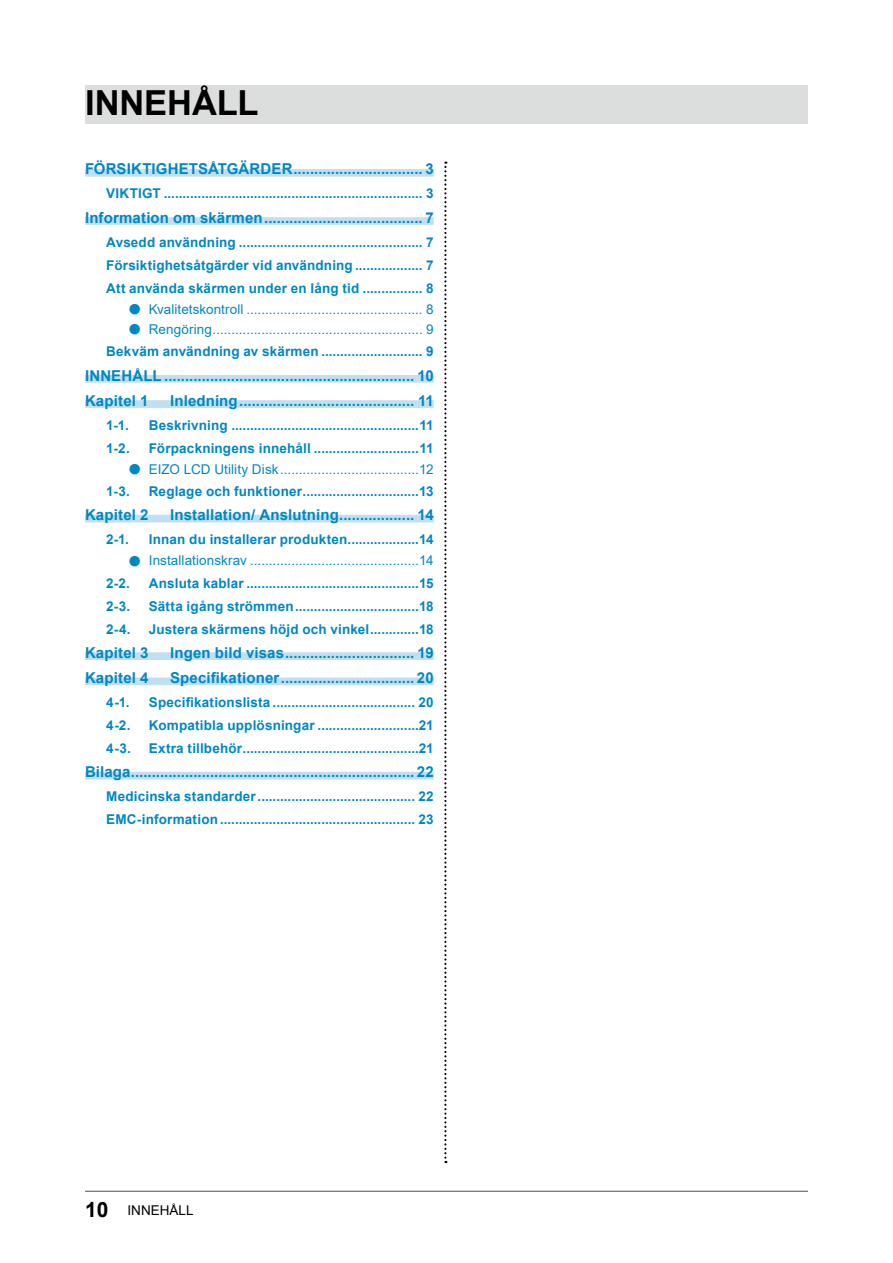
<style>
.page{position:relative;width:893px;height:1263px;background:#fff}
.page>*{position:absolute;margin:0;border:0;box-sizing:border-box;transform-origin:0 0}
.t1{font:700 34.5px "Arial";letter-spacing:-.005em;color:#000}
.t2{font:700 15px/25.2px "Arial";letter-spacing:.01em;color:#0087c3}
.t3{font:700 13.5px/23px "Arial";letter-spacing:.015em;color:#0087c3;text-align:justify}
.t4{font:13.5px/22.4px "Arial";letter-spacing:.005em;color:#0087c3}
.t5{font:13.5px "Arial";color:#000}
.s1{font-weight:700;font-size:24.3px}
.s2{font-weight:700}
.s3{font-weight:700;font-size:21px}
</style>
<div class="page">
<div style="left:85px;top:85px;width:723px;height:39px;background:#dcdddd"></div>
<div style="left:85px;top:169px;width:349px;height:8px;background:#c0dff1"></div>
<div style="left:85px;top:217px;width:349px;height:8px;background:#c0dff1"></div>
<div style="left:85px;top:375px;width:349px;height:8px;background:#c0dff1"></div>
<div style="left:85px;top:400px;width:349px;height:8px;background:#c0dff1"></div>
<div style="left:85px;top:515px;width:349px;height:7px;background:#c0dff1"></div>
<div style="left:85px;top:652px;width:349px;height:8px;background:#c0dff1"></div>
<div style="left:85px;top:677px;width:349px;height:8px;background:#c0dff1"></div>
<div style="left:85px;top:772px;width:349px;height:7px;background:#c0dff1"></div>
<hr style="left:85px;top:1191px;width:723px;height:1px;background:#595757">
<svg style="left:444px;top:162px;width:2px;height:1001px"></svg>
<h1 class="t1" style="left:85px;top:78px;width:175px">INNEHÅLL</h1>
<p class="t2" style="left:85px;top:157px;width:350px">FÖRSIKTIGHETSÅTGÄRDER............................... 3</p>
<p class="t3" style="left:106px;top:182px;width:329px">VIKTIGT ..................................................................... 3</p>
<p class="t2" style="left:85px;top:205px;width:350px">Information om skärmen...................................... 7</p>
<p class="t3" style="left:106px;top:231px;width:329px">Avsedd användning ................................................. 7<br>Försiktighetsåtgärder vid användning .................. 7<br>Att använda skärmen under en lång tid ................ 8</p>
<p class="t4" style="left:128px;top:298px;width:308px"><span class="s1">●</span> Kvalitetskontroll ............................................... 8</p>
<p class="t4" style="left:106px;top:318px;width:329px;text-align:right"><span class="s1">●</span> Rengöring........................................................ 9<br><span class="s2">Bekväm användning av skärmen ........................... 9</span></p>
<p class="t2" style="left:85px;top:363px;width:350px">INNEHÅLL ............................................................ 10<br>Kapitel 1</p>
<p class="t2" style="left:170px;top:388px;width:265px">Inledning.......................................... 11</p>
<p class="t3" style="left:106px;top:414px;width:24px">1-1.</p>
<p class="t3" style="left:149px;top:414px;width:286px">Beskrivning ..................................................11</p>
<p class="t3" style="left:106px;top:437px;width:25px">1-2.</p>
<p class="t3" style="left:149px;top:437px;width:286px">Förpackningens innehåll ............................11</p>
<p class="t4" style="left:106px;top:458px;width:329px;text-indent:21px"><span class="s1">●</span> EIZO LCD Utility Disk.....................................12<br><span class="s2">1-3.</span></p>
<p class="t3" style="left:149px;top:480px;width:286px">Reglage och funktioner...............................13</p>
<p class="t2" style="left:85px;top:503px;width:65px">Kapitel 2</p>
<p class="t2" style="left:170px;top:503px;width:265px">Installation/ Anslutning.................. 14</p>
<p class="t3" style="left:106px;top:528px;width:24px">2-1.</p>
<p class="t3" style="left:149px;top:528px;width:286px">Innan du installerar produkten...................14</p>
<p class="t4" style="left:106px;top:549px;width:329px;text-indent:21px"><span class="s1">●</span> Installationskrav .............................................14<br><span class="s2">2-2.</span></p>
<p class="t3" style="left:149px;top:571px;width:286px">Ansluta kablar ..............................................15</p>
<p class="t3" style="left:106px;top:594px;width:25px">2-3.</p>
<p class="t3" style="left:149px;top:594px;width:286px">Sätta igång strömmen.................................18</p>
<p class="t3" style="left:106px;top:617px;width:26px">2-4.</p>
<p class="t3" style="left:149px;top:617px;width:286px">Justera skärmens höjd och vinkel.............18</p>
<p class="t2" style="left:85px;top:640px;width:65px">Kapitel 3</p>
<p class="t2" style="left:170px;top:640px;width:265px">Ingen bild visas............................... 19</p>
<p class="t2" style="left:85px;top:665px;width:65px">Kapitel 4</p>
<p class="t2" style="left:170px;top:665px;width:265px">Specifikationer................................ 20</p>
<p class="t3" style="left:106px;top:691px;width:25px">4-1.</p>
<p class="t3" style="left:149px;top:691px;width:286px">Specifikationslista ...................................... 20</p>
<p class="t3" style="left:106px;top:714px;width:26px">4-2.</p>
<p class="t3" style="left:149px;top:714px;width:286px">Kompatibla upplösningar ...........................21</p>
<p class="t3" style="left:106px;top:737px;width:26px">4-3.</p>
<p class="t3" style="left:149px;top:737px;width:286px">Extra tillbehör...............................................21</p>
<p class="t2" style="left:85px;top:760px;width:350px">Bilaga.................................................................... 22</p>
<p class="t3" style="left:106px;top:785px;width:329px">Medicinska standarder.......................................... 22<br>EMC-information .................................................... 23</p>
<p class="t5" style="left:85px;top:1201px;width:110px"><span class="s3">10</span> INNEHÅLL</p>
</div>
